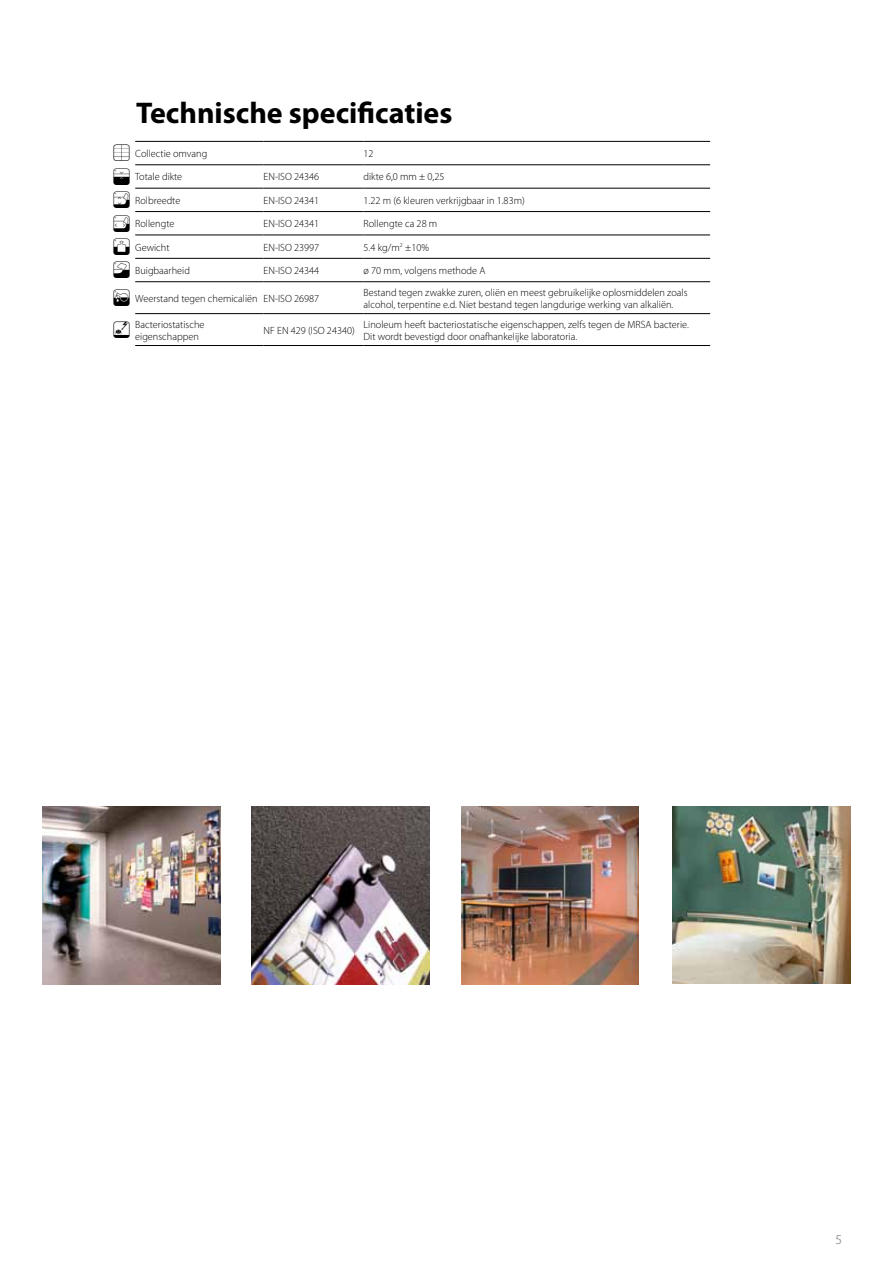
<style>
.page{position:relative;width:893px;height:1263px;background:#fff}
.page>*{position:absolute;margin:0;border:0;box-sizing:border-box;transform-origin:0 0}
.t1{font:700 30px "Myriad Pro";color:#000}
.t2{font:300 13.5px "Myriad Pro";color:#9c9c9d}
.t3{font:300 10.5px/12px "Myriad Pro";color:#000}
</style>
<div class="page">
<hr style="left:0;top:784px;width:1px;height:436px;background:#a8afb8">
<img style="left:252px;top:807px;width:178px;height:177px">
<img style="left:43px;top:807px;width:177px;height:177px">
<img style="left:461px;top:807px;width:178px;height:177px">
<img style="left:673px;top:806px;width:177px;height:178px">
<hr style="left:135px;top:165px;width:129px;height:1px;background:#000">
<hr style="left:264px;top:165px;width:100px;height:1px;background:#000">
<hr style="left:364px;top:165px;width:346px;height:1px;background:#000">
<hr style="left:135px;top:188px;width:129px;height:1px;background:#000">
<hr style="left:264px;top:188px;width:100px;height:1px;background:#000">
<hr style="left:364px;top:188px;width:346px;height:1px;background:#000">
<hr style="left:135px;top:211px;width:129px;height:1px;background:#000">
<hr style="left:264px;top:211px;width:100px;height:1px;background:#000">
<hr style="left:364px;top:211px;width:346px;height:1px;background:#000">
<hr style="left:135px;top:235px;width:129px;height:1px;background:#000">
<hr style="left:264px;top:235px;width:100px;height:1px;background:#000">
<hr style="left:364px;top:235px;width:346px;height:1px;background:#000">
<hr style="left:135px;top:258px;width:129px;height:1px;background:#000">
<hr style="left:264px;top:258px;width:100px;height:1px;background:#000">
<hr style="left:364px;top:258px;width:346px;height:1px;background:#000">
<hr style="left:135px;top:281px;width:129px;height:1px;background:#000">
<hr style="left:264px;top:281px;width:100px;height:1px;background:#000">
<hr style="left:364px;top:281px;width:346px;height:1px;background:#000">
<hr style="left:135px;top:313px;width:129px;height:1px;background:#000">
<hr style="left:264px;top:313px;width:100px;height:1px;background:#000">
<hr style="left:364px;top:313px;width:346px;height:1px;background:#000">
<hr style="left:135px;top:345px;width:129px;height:1px;background:#000">
<hr style="left:264px;top:345px;width:100px;height:1px;background:#000">
<hr style="left:364px;top:345px;width:346px;height:1px;background:#000">
<hr style="left:135px;top:141px;width:129px;height:1px;background:#000">
<hr style="left:264px;top:141px;width:100px;height:1px;background:#000">
<hr style="left:364px;top:141px;width:346px;height:1px;background:#000">
<h1 class="t1" style="left:136px;top:93px;width:318px">Technische specificaties</h1>
<p class="t3" style="left:135px;top:147px;width:74px">Collectie omvang</p>
<p class="t3" style="left:364px;top:147px;width:12px">12</p>
<p class="t3" style="left:135px;top:171px;width:49px">Totale dikte</p>
<p class="t3" style="left:264px;top:171px;width:57px">EN-ISO 24346</p>
<p class="t3" style="left:364px;top:171px;width:82px">dikte 6,0 mm ± 0,25</p>
<p class="t3" style="left:135px;top:194px;width:47px">Rolbreedte</p>
<p class="t3" style="left:264px;top:194px;width:57px">EN-ISO 24341</p>
<p class="t3" style="left:364px;top:194px;width:163px">1.22 m (6 kleuren verkrijgbaar in 1.83m)</p>
<p class="t3" style="left:135px;top:218px;width:41px">Rollengte</p>
<p class="t3" style="left:264px;top:218px;width:57px">EN-ISO 24341</p>
<p class="t3" style="left:364px;top:218px;width:75px">Rollengte ca 28 m</p>
<p class="t3" style="left:135px;top:241px;width:36px">Gewicht</p>
<p class="t3" style="left:264px;top:241px;width:57px">EN-ISO 23997</p>
<p class="t3" style="left:364px;top:241px;width:67px">5.4 kg/m<sup>2</sup> ±10%</p>
<p class="t3" style="left:135px;top:264px;width:56px">Buigbaarheid</p>
<p class="t3" style="left:264px;top:264px;width:57px">EN-ISO 24344</p>
<p class="t3" style="left:364px;top:264px;width:123px">ø 70 mm, volgens methode A</p>
<p class="t3" style="left:135px;top:292px;width:186px">Weerstand tegen chemicaliën EN-ISO 26987</p>
<p class="t3" style="left:364px;top:286px;width:325px">Bestand tegen zwakke zuren, oliën en meest gebruikelijke oplosmiddelen zoals alcohol, terpentine e.d. Niet bestand tegen langdurige werking van alkaliën.</p>
<p class="t3" style="left:135px;top:318px;width:71px">Bacteriostatische eigenschappen</p>
<p class="t3" style="left:264px;top:324px;width:93px">NF EN 429 (ISO 24340)</p>
<p class="t3" style="left:364px;top:318px;width:327px">Linoleum heeft bacteriostatische eigenschappen, zelfs tegen de MRSA bacterie.<br>Dit wordt bevestigd door onafhankelijke laboratoria.</p>
<p class="t2" style="left:835px;top:1231px;width:8px">5</p>
</div>
